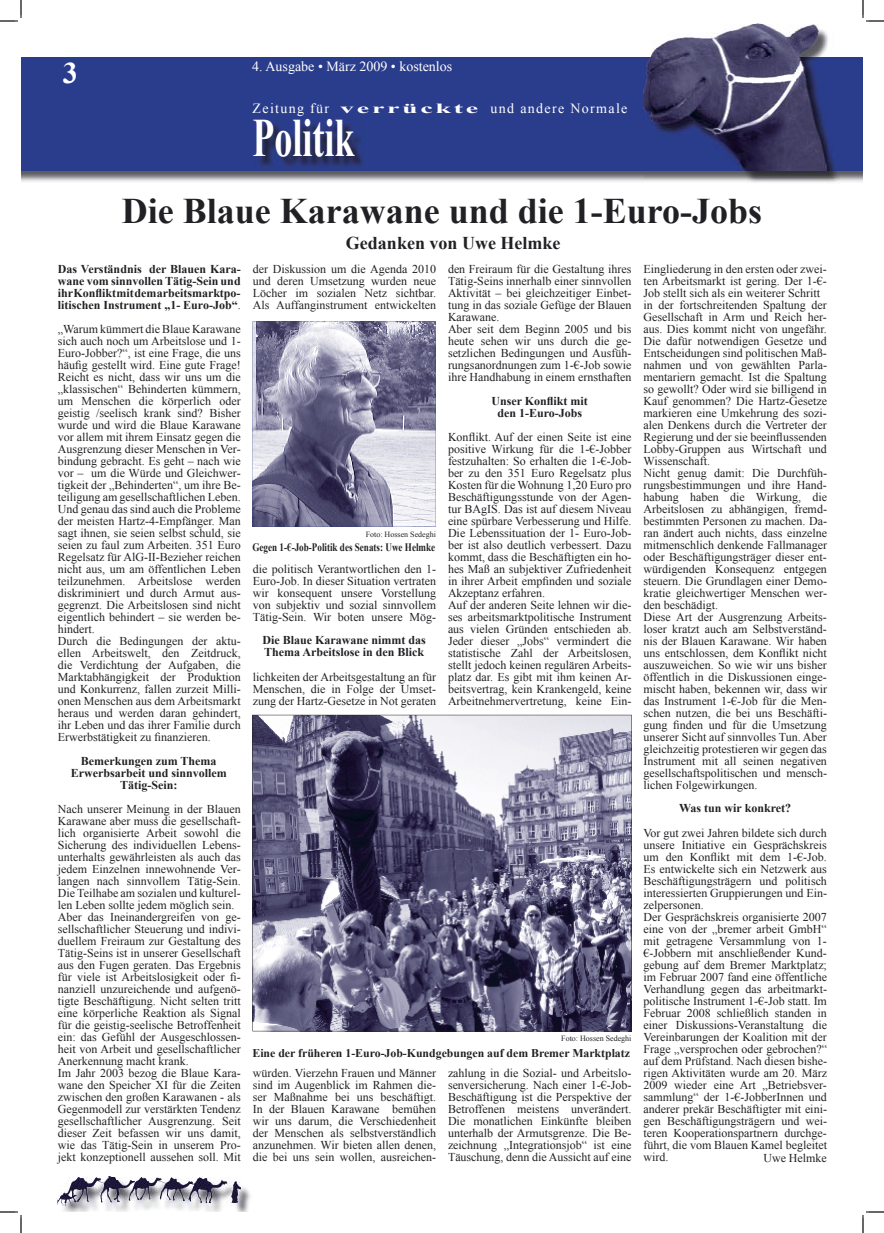
<style>
.page{position:relative;width:884px;height:1233px;background:#fff}
.page>*{position:absolute;margin:0;border:0;box-sizing:border-box;transform-origin:0 0}
.t1{font:700 54px "Times New Roman";color:#fff;scale:.67 1}
.t2{font:700 36px "Times New Roman";color:#212125}
.t3{font:700 30px "Times New Roman";color:#fff}
.t4{font:700 18px "Times New Roman";color:#212125}
.t5{font:14px "Times New Roman";letter-spacing:.095em;color:#fff}
.t6{font:14px "Times New Roman";color:#fff}
.t7{font:12px/12px "Times New Roman";color:#212125}
.t8{font:700 12px/12px "Times New Roman";color:#212125;text-align:center}
.t9{font:700 11.8px "Times New Roman";color:#212125}
.t10{font:700 11.4px "Times New Roman";color:#212125;scale:.8 1}
.t11{font:8px "Times New Roman";color:#212125}
.s1{font-weight:700}
.s2{font-weight:400}
</style>
<div class="page">
<svg style="left:252px;top:715px;width:380px;height:316px"></svg>
<img style="left:21px;top:171px;width:842px;height:11px">
<div style="left:21px;top:57px;width:842px;height:114px;background:#2a3d8c"></div>
<img style="left:62px;top:1179px;width:189px;height:33px">
<img style="left:57px;top:1176px;width:170px;height:29px">
<img style="left:58px;top:1178px;width:182px;height:27px">
<img style="left:258px;top:123px;width:105px;height:44px">
<img style="left:643px;top:57px;width:197px;height:126px">
<img style="left:650px;top:25px;width:177px;height:32px">
<img style="left:644px;top:171px;width:183px;height:1px">
<svg style="left:252px;top:321px;width:184px;height:206px"></svg>
<svg style="left:0;top:0;width:22px;height:22px"></svg>
<svg style="left:0;top:1211px;width:22px;height:22px"></svg>
<svg style="left:862px;top:0;width:22px;height:22px"></svg>
<svg style="left:862px;top:1211px;width:22px;height:22px"></svg>
<h3 class="t3" style="left:63px;top:52px;width:16px">3</h3>
<p class="t6" style="left:252px;top:57px;width:201px">4. Ausgabe • März 2009 • kostenlos</p>
<p class="t5" style="left:253px;top:99px;width:376px">Zeitung für <span class="s1">verrückte</span> und andere Normale</p>
<h1 class="t1" style="left:252px;top:100px;width:154px">Politik</h1>
<h2 class="t2" style="left:122px;top:186px;width:642px">Die Blaue Karawane und die 1-Euro-Jobs</h2>
<p class="t8" style="left:58px;top:263px;width:184px;text-align:justify">Das Verständnis der Blauen Kara&shy;wane vom sinnvollen Tätig-Sein und ihr Konflikt mit dem arbeitsmarktpo&shy;litischen Instrument „1- Euro-Job“<span class="s2">.</span></p>
<p class="t7" style="left:58px;top:323px;width:184px">„Warum kümmert die Blaue Karawane sich auch noch um Arbeitslose und 1- Euro-Jobber?“, ist eine Frage, die uns häufig gestellt wird. Eine gute Frage!<br>Reicht es nicht, dass wir uns um die „klassischen“ Behinderten kümmern, um Menschen die körperlich oder geistig /seelisch krank sind? Bisher wurde und wird die Blaue Karawane vor allem mit ihrem Einsatz gegen die Ausgrenzung dieser Menschen in Ver&shy;bindung gebracht. Es geht – nach wie vor – um die Würde und Gleichwer&shy;tigkeit der „Behinderten“, um ihre Be&shy;teiligung am gesellschaftlichen Leben.<br>Und genau das sind auch die Probleme der meisten Hartz-4-Empfänger. Man sagt ihnen, sie seien selbst schuld, sie seien zu faul zum Arbeiten. 351 Euro Regelsatz für AlG-II-Bezieher reichen nicht aus, um am öffentlichen Leben teilzunehmen. Arbeitslose werden diskriminiert und durch Armut aus&shy;gegrenzt. Die Arbeitslosen sind nicht eigentlich behindert – sie werden be&shy;hindert.<br>Durch die Bedingungen der aktu&shy;ellen Arbeitswelt, den Zeitdruck, die Verdichtung der Aufgaben, die Marktabhängigkeit der Produktion und Konkurrenz, fallen zurzeit Milli&shy;onen Menschen aus dem Arbeitsmarkt heraus und werden daran gehindert, ihr Leben und das ihrer Familie durch Erwerbstätigkeit zu finanzieren.</p>
<p class="t8" style="left:71px;top:754px;width:158px">Bemerkungen zum Thema<br>Erwerbsarbeit und sinnvollem<br>Tätig-Sein:</p>
<p class="t7" style="left:58px;top:803px;width:184px">Nach unserer Meinung in der Blauen Karawane aber muss die gesellschaft&shy;lich organisierte Arbeit sowohl die Sicherung des individuellen Lebens&shy;unterhalts gewährleisten als auch das jedem Einzelnen innewohnende Ver&shy;langen nach sinnvollem Tätig-Sein.<br>Die Teilhabe am sozialen und kulturel&shy;len Leben sollte jedem möglich sein.<br>Aber das Ineinandergreifen von ge&shy;sellschaftlicher Steuerung und indivi&shy;duellem Freiraum zur Gestaltung des Tätig-Seins ist in unserer Gesellschaft aus den Fugen geraten. Das Ergebnis für viele ist Arbeitslosigkeit oder fi&shy;nanziell unzureichende und aufgenö&shy;tigte Beschäftigung. Nicht selten tritt eine körperliche Reaktion als Signal für die geistig-seelische Betroffenheit ein: das Gefühl der Ausgeschlossen&shy;heit von Arbeit und gesellschaftlicher Anerkennung macht krank.<br>Im Jahr 2003 bezog die Blaue Kara&shy;wane den Speicher XI für die Zeiten zwischen den großen Karawanen - als Gegenmodell zur verstärkten Tendenz gesellschaftlicher Ausgrenzung. Seit dieser Zeit befassen wir uns damit, wie das Tätig-Sein in unserem Pro&shy;jekt konzeptionell aussehen soll. Mit</p>
<h3 class="t4" style="left:346px;top:231px;width:216px">Gedanken von Uwe Helmke</h3>
<p class="t7" style="left:253px;top:263px;width:185px;text-align:justify">der Diskussion um die Agenda 2010 und deren Umsetzung wurden neue Löcher im sozialen Netz sichtbar.<br>Als Auffanginstrument entwickelten</p>
<p class="t11" style="left:366px;top:529px;width:72px">Foto: Hossen Sedeghi</p>
<p class="t10" style="left:252px;top:539px;width:230px">Gegen 1-€-Job-Politik des Senats: Uwe Helmke</p>
<p class="t7" style="left:253px;top:563px;width:185px;text-align:justify">die politisch Verantwortlichen den 1- Euro-Job. In dieser Situation vertraten wir konsequent unsere Vorstellung von subjektiv und sozial sinnvollem Tätig-Sein. Wir boten unsere Mög-</p>
<p class="t8" style="left:263px;top:634px;width:165px;text-align:left">Die Blaue Karawane nimmt das<br>Thema Arbeitslose in den Blick</p>
<p class="t7" style="left:253px;top:671px;width:185px;text-align:justify">lichkeiten der Arbeitsgestaltung an für Menschen, die in Folge der Umset&shy;zung der Hartz-Gesetze in Not geraten</p>
<p class="t7" style="left:448px;top:263px;width:185px">den Freiraum für die Gestaltung ihres Tätig-Seins innerhalb einer sinnvollen Aktivität – bei gleichzeitiger Einbet&shy;tung in das soziale Gefüge der Blauen Karawane.<br>Aber seit dem Beginn 2005 und bis heute sehen wir uns durch die ge&shy;setzlichen Bedingungen und Ausfüh&shy;rungsanordnungen zum 1-€-Job sowie ihre Handhabung in einem ernsthaften</p>
<p class="t8" style="left:491px;top:395px;width:98px">Unser Konflikt mit den 1-Euro-Jobs</p>
<p class="t7" style="left:448px;top:431px;width:185px">Konflikt. Auf der einen Seite ist eine positive Wirkung für die 1-€-Jobber festzuhalten: So erhalten die 1-€-Job&shy;ber zu den 351 Euro Regelsatz plus Kosten für die Wohnung 1,20 Euro pro Beschäftigungsstunde von der Agen&shy;tur BAgIS. Das ist auf diesem Niveau eine spürbare Verbesserung und Hilfe.<br>Die Lebenssituation der 1- Euro-Job&shy;ber ist also deutlich verbessert. Dazu kommt, dass die Beschäftigten ein ho&shy;hes Maß an subjektiver Zufriedenheit in ihrer Arbeit empfinden und soziale Akzeptanz erfahren.<br>Auf der anderen Seite lehnen wir die&shy;ses arbeitsmarktpolitische Instrument aus vielen Gründen entschieden ab.<br>Jeder dieser „Jobs“ vermindert die statistische Zahl der Arbeitslosen, stellt jedoch keinen regulären Arbeits&shy;platz dar. Es gibt mit ihm keinen Ar&shy;beitsvertrag, kein Krankengeld, keine Arbeitnehmervertretung, keine Ein-</p>
<p class="t11" style="left:561px;top:1033px;width:72px">Foto: Hossen Sedeghi</p>
<p class="t9" style="left:252px;top:1045px;width:379px">Eine der früheren 1-Euro-Job-Kundgebungen auf dem Bremer Marktplatz</p>
<p class="t7" style="left:253px;top:1067px;width:185px;text-align:justify">würden. Vierzehn Frauen und Männer sind im Augenblick im Rahmen die&shy;ser Maßnahme bei uns beschäftigt.<br>In der Blauen Karawane bemühen wir uns darum, die Verschiedenheit der Menschen als selbstverständlich anzunehmen. Wir bieten allen denen, die bei uns sein wollen, ausreichen-</p>
<p class="t7" style="left:448px;top:1067px;width:185px;text-align:justify">zahlung in die Sozial- und Arbeitslo&shy;senversicherung. Nach einer 1-€-Job-Beschäftigung ist die Perspektive der Betroffenen meistens unverändert.<br>Die monatlichen Einkünfte bleiben unterhalb der Armutsgrenze. Die Be&shy;zeichnung „Integrationsjob“ ist eine Täuschung, denn die Aussicht auf eine</p>
<p class="t7" style="left:643px;top:263px;width:185px">Eingliederung in den ersten oder zwei&shy;ten Arbeitsmarkt ist gering. Der 1-€- Job stellt sich als ein weiterer Schritt in der fortschreitenden Spaltung der Gesellschaft in Arm und Reich her&shy;aus. Dies kommt nicht von ungefähr.<br>Die dafür notwendigen Gesetze und Entscheidungen sind politischen Maß&shy;nahmen und von gewählten Parla&shy;mentariern gemacht. Ist die Spaltung so gewollt? Oder wird sie billigend in Kauf genommen? Die Hartz-Gesetze markieren eine Umkehrung des sozi&shy;alen Denkens durch die Vertreter der Regierung und der sie beeinflussenden Lobby-Gruppen aus Wirtschaft und Wissenschaft.<br>Nicht genug damit: Die Durchfüh&shy;rungsbestimmungen und ihre Hand&shy;habung haben die Wirkung, die Arbeitslosen zu abhängigen, fremd&shy;bestimmten Personen zu machen. Da&shy;ran ändert auch nichts, dass einzelne mitmenschlich denkende Fallmanager oder Beschäftigungsträger dieser ent&shy;würdigenden Konsequenz entgegen steuern. Die Grundlagen einer Demo&shy;kratie gleichwertiger Menschen wer&shy;den beschädigt.<br>Diese Art der Ausgrenzung Arbeits&shy;loser kratzt auch am Selbstverständ&shy;nis der Blauen Karawane. Wir haben uns entschlossen, dem Konflikt nicht auszuweichen. So wie wir uns bisher öffentlich in die Diskussionen einge&shy;mischt haben, bekennen wir, dass wir das Instrument 1-€-Job für die Men&shy;schen nutzen, die bei uns Beschäfti&shy;gung finden und für die Umsetzung unserer Sicht auf sinnvolles Tun. Aber gleichzeitig protestieren wir gegen das Instrument mit all seinen negativen gesellschaftspolitischen und mensch&shy;lichen Folgewirkungen.</p>
<p class="t7" style="left:643px;top:827px;width:185px">Vor gut zwei Jahren bildete sich durch unsere Initiative ein Gesprächskreis um den Konflikt mit dem 1-€-Job.<br>Es entwickelte sich ein Netzwerk aus Beschäftigungsträgern und politisch interessierten Gruppierungen und Ein&shy;zelpersonen.<br>Der Gesprächskreis organisierte 2007 eine von der „bremer arbeit GmbH“ mit getragene Versammlung von 1- €-Jobbern mit anschließender Kund&shy;gebung auf dem Bremer Marktplatz; im Februar 2007 fand eine öffentliche Verhandlung gegen das arbeitmarkt&shy;politische Instrument 1-€-Job statt. Im Februar 2008 schließlich standen in einer Diskussions-Veranstaltung die Vereinbarungen der Koalition mit der Frage „versprochen oder gebrochen?“ auf dem Prüfstand. Nach diesen bishe&shy;rigen Aktivitäten wurde am 20. März 2009 wieder eine Art „Betriebsver&shy;sammlung“ der 1-€-JobberInnen und anderer prekär Beschäftigter mit eini&shy;gen Beschäftigungsträgern und wei&shy;teren Kooperationspartnern durchge&shy;führt, die vom Blauen Kamel begleitet wird.</p>
<p class="t8" style="left:679px;top:802px;width:113px">Was tun wir konkret?</p>
<p class="t7" style="left:763px;top:1152px;width:65px">Uwe Helmke</p>
</div>
